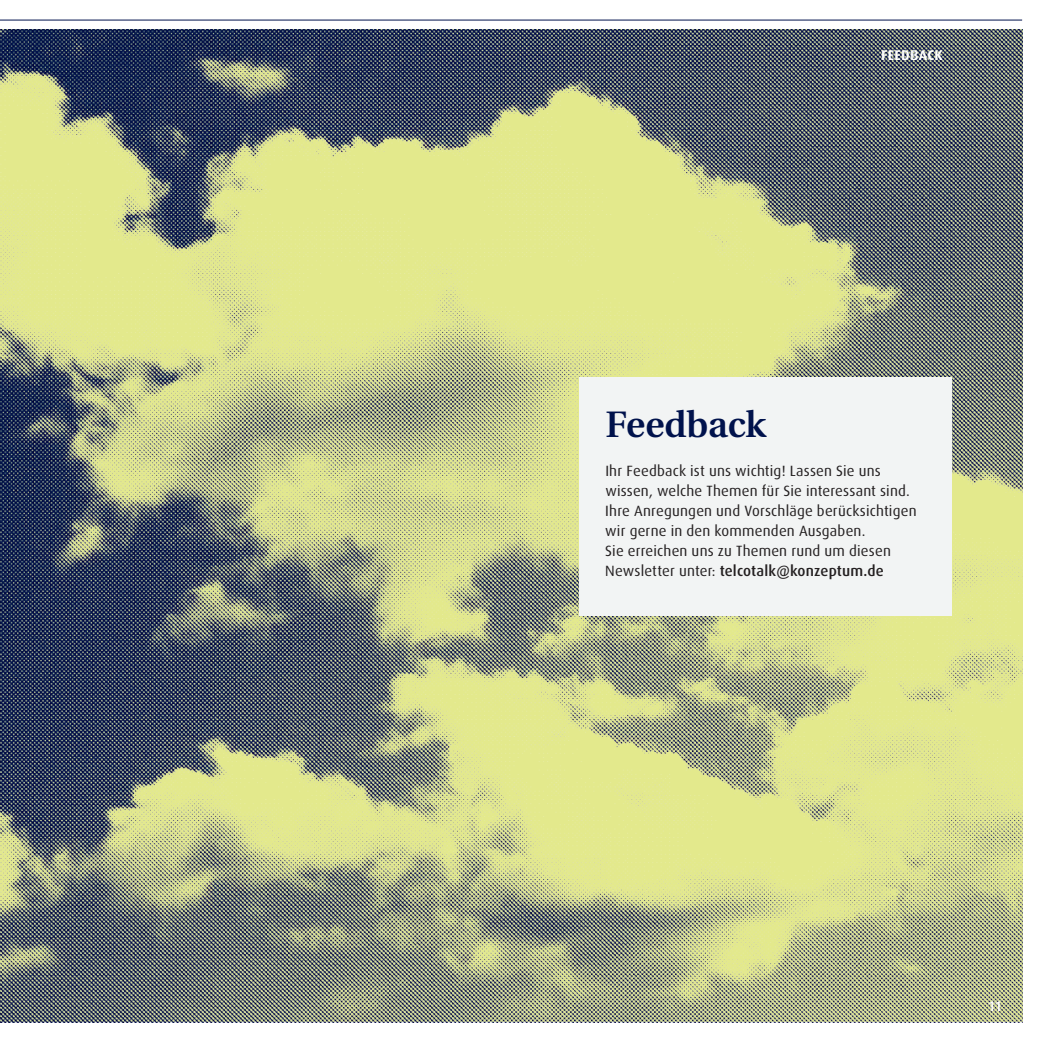
<style>
.page{position:relative;width:1042px;height:1042px;background:#fff}
.page>*{position:absolute;margin:0;border:0;box-sizing:border-box;transform-origin:0 0}
.t1{font:600 36.75px "Utopia";letter-spacing:-.005em;color:#00124c}
.t2{font:14.88px/19.8px "Dax OT";letter-spacing:.01em;color:#231f20}
.t3{font:700 14px "Dax OT";color:#fff}
.t4{font:500 14px "Dax OT";color:#fff}
.s1{font-weight:500}
</style>
<div class="page">
<hr style="left:0;top:20px;width:1022px;height:1px;background:#00124c">
<img style="left:0;top:30px;width:1022px;height:992px">
<div style="left:580px;top:377px;width:372px;height:238px;background:#f2f4f4"></div>
<p class="t3" style="left:881px;top:41px;width:9px">FEEDBAC</p>
<p class="t3" style="left:934px;top:41px;width:10px">K</p>
<h1 class="t1" style="left:605px;top:403px;width:163px">Feedback</h1>
<p class="t2" style="left:605px;top:458px;width:313px">I hr Feedback ist uns wichtig! Lassen Sie uns wissen, welche Themen für Sie interessant sind.<br>I hre Anregungen und Vorschläge berücksichtigen wir gerne in den kommenden Ausgaben.<br>Sie erreichen uns zu Themen rund um diesen<br>N ewsletter unter: <span class="s1">telcotalk@konzeptum.de</span></p>
<p class="t4" style="left:987px;top:993px;width:16px">11</p>
</div>
